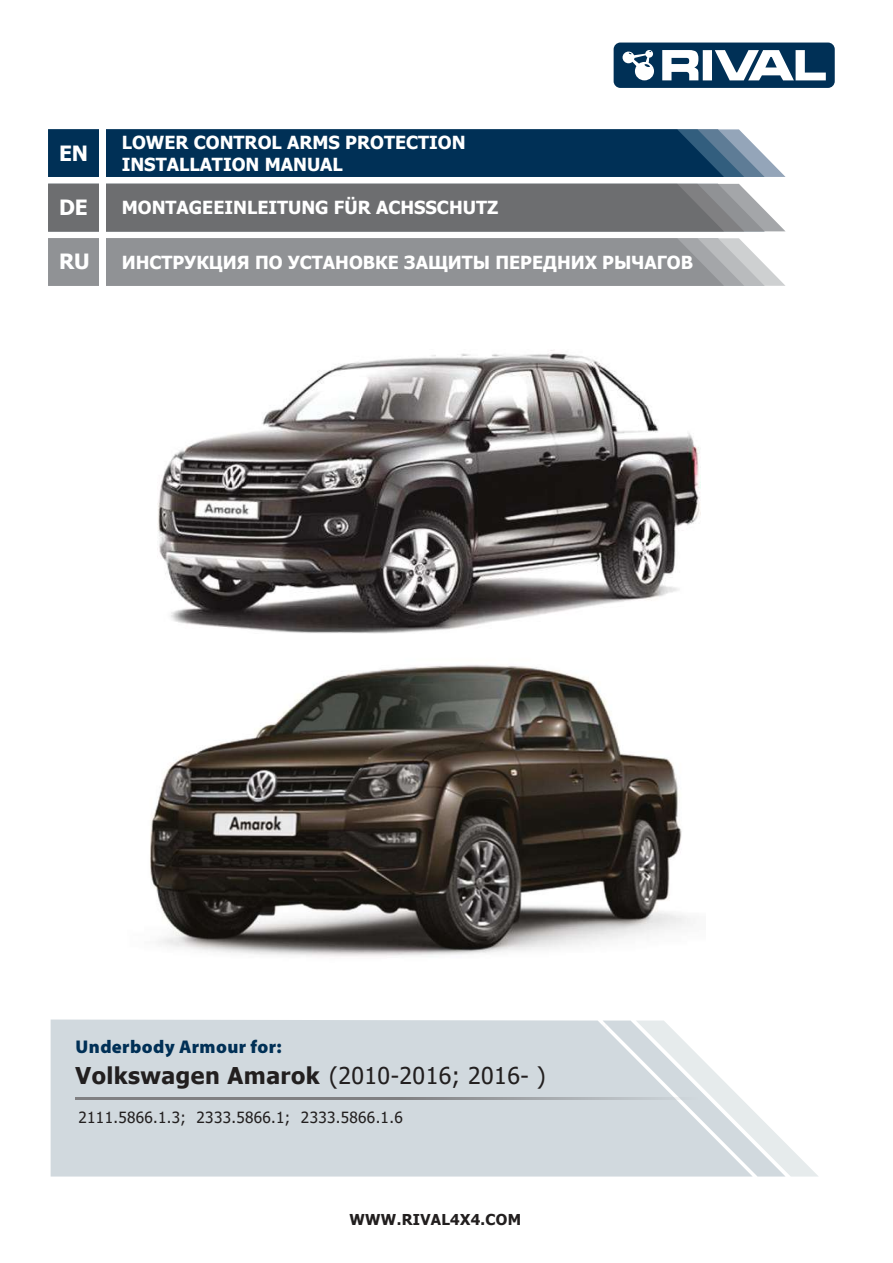
<style>
.page{position:relative;width:893px;height:1263px;background:#fff}
.page>*{position:absolute;margin:0;border:0;box-sizing:border-box;transform-origin:0 0}
.t1{font:23.1px "Tahoma";letter-spacing:.02em;color:#221f1f}
.t2{font:700 21px "Tahoma";color:#fff}
.t3{font:900 18.45px "Myriad Pro";letter-spacing:.02em;color:#003056}
.t4{font:700 18px/21.6px "Tahoma";color:#fff}
.t5{font:15.45px "Tahoma";letter-spacing:.02em;color:#221f1f}
.t6{font:700 15px "Tahoma";letter-spacing:.02em;color:#221f1f}
.s1{font-weight:700}
</style>
<div class="page">
<img style="left:150px;top:633px;width:540px;height:324px">
<img style="left:157px;top:350px;width:543px;height:283px">
<svg style="left:48px;top:129px;width:737px;height:48px;background:#103d61"></svg>
<div style="left:614px;top:43px;width:221px;height:45px;background:#003056;border-radius:7px"></div>
<svg style="left:662px;top:50px;width:164px;height:30px"></svg>
<svg style="left:623px;top:50px;width:31px;height:30px"></svg>
<div style="left:51px;top:1019px;width:551px;height:157px;background:#d1d9de"></div>
<svg style="left:602px;top:1020px;width:216px;height:156px"></svg>
<svg style="left:76px;top:1097px;width:636px;height:3px;background:#959799"></svg>
<svg style="left:48px;top:238px;width:737px;height:48px;background:#97999b"></svg>
<svg style="left:48px;top:184px;width:737px;height:47px;background:#747577"></svg>
<div style="left:99px;top:129px;width:7px;height:158px;background:#fff"></div>
<p class="t2" style="left:59px;top:139px;width:31px">EN</p>
<p class="t2" style="left:59px;top:193px;width:30px">DE</p>
<p class="t2" style="left:59px;top:246px;width:32px">RU</p>
<p class="t4" style="left:122px;top:133px;width:345px">LOWER CONTROL ARMS PROTECTION<br>INSTALLATION MANUAL</p>
<p class="t4" style="left:122px;top:197px;width:378px">MONTAGEEINLEITUNG FÜR ACHSSCHUTZ</p>
<p class="t4" style="left:122px;top:252px;width:573px">ИНСТРУКЦИЯ ПО УСТАНОВКЕ ЗАЩИТЫ ПЕРЕДНИХ РЫЧАГОВ</p>
<p class="t3" style="left:76px;top:1034px;width:207px">Underbody Armour for:</p>
<p class="t1" style="left:76px;top:1060px;width:472px"><span class="s1">Volkswagen Amarok</span> (2010-2016; 2016- )</p>
<p class="t5" style="left:79px;top:1107px;width:326px">2111.5866.1.3; 2333.5866.1; 2333.5866.1.6</p>
<p class="t6" style="left:350px;top:1209px;width:173px">WWW.RIVAL4X4.COM</p>
</div>
